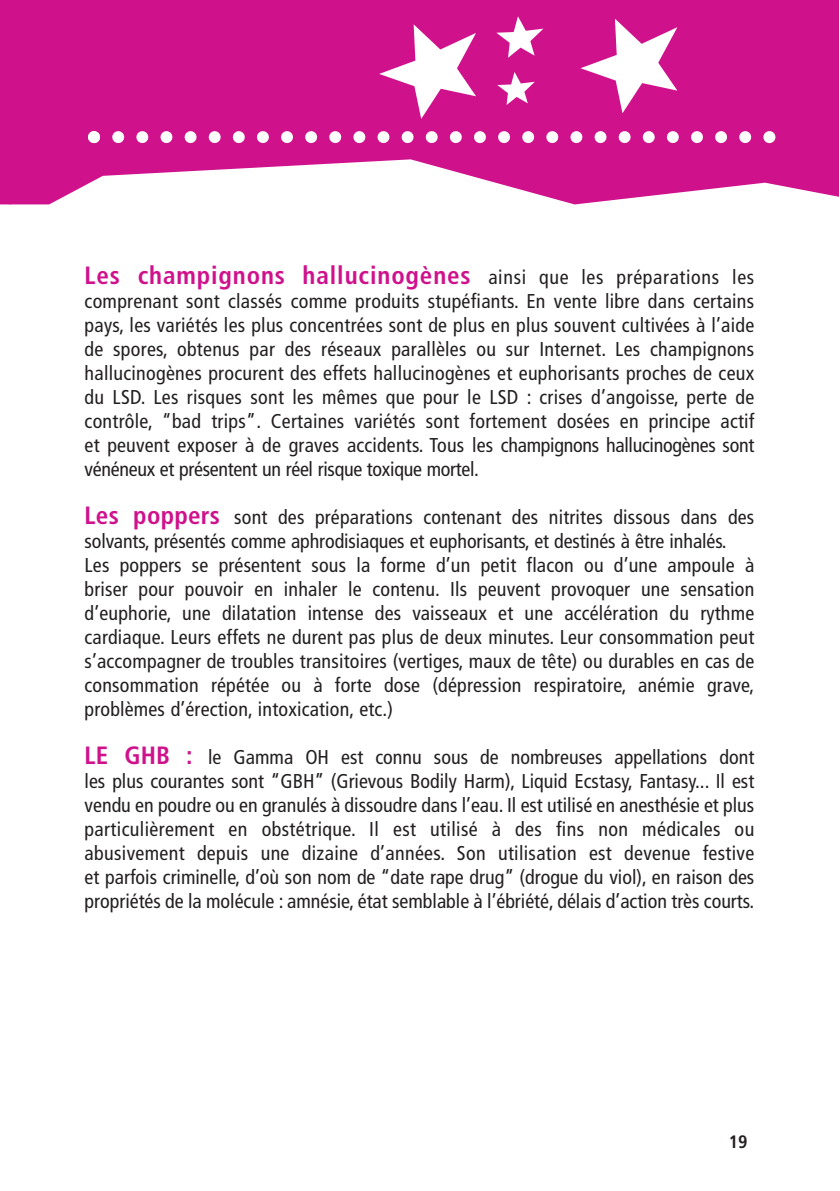
<style>
.page{position:relative;width:840px;height:1191px;background:#fff}
.page>*{position:absolute;margin:0;border:0;box-sizing:border-box;transform-origin:0 0}
.t1{font:700 condensed 25px "Frutiger";letter-spacing:.035em;color:#cf118c}
.t2{font:condensed 20px/24px "Frutiger";letter-spacing:.01em;color:#231f20;text-align:justify}
.t3{font:700 condensed 18px "Frutiger";color:#231f20}
.s1{font-weight:400;font-size:20px;color:#231f20}
.s2{font-weight:700;font-size:25px;color:#cf118c}
</style>
<div class="page">
<svg style="left:11px;top:1px;width:827px;height:203px;fill:#cf118c"></svg>
<div style="left:0;top:1px;width:11px;height:203px;background:#cf118c"></div>
<svg style="left:88px;top:11px;width:668px;height:132px;background:#d52f9a"></svg>
<svg style="left:763px;top:131px;width:12px;height:12px"></svg>
<p class="t1" style="left:85px;top:265px;width:670px">Les champignons hallucinogènes <span class="s1">ainsi que les préparations les</span></p>
<p class="t2" style="left:85px;top:291px;width:670px">comprenant sont classés comme produits stupéfiants. En vente libre dans certains pays, les variétés les plus concentrées sont de plus en plus souvent cultivées à l’aide de spores, obtenus par des réseaux parallèles ou sur Internet. Les champignons hallucinogènes procurent des effets hallucinogènes et euphorisants proches de ceux du LSD. Les risques sont les mêmes que pour le LSD : crises d’angoisse, perte de contrôle, “bad trips”. Certaines variétés sont fortement dosées en principe actif et peuvent exposer à de graves accidents. Tous les champignons hallucinogènes sont vénéneux et présentent un réel risque toxique mortel.</p>
<p class="t2" style="left:85px;top:507px;width:670px;text-align:left"><span class="s2">Les poppers</span> sont des préparations contenant des nitrites dissous dans des solvants, présentés comme aphrodisiaques et euphorisants, et destinés à être inhalés.<br>Les poppers se présentent sous la forme d’un petit flacon ou d’une ampoule à briser pour pouvoir en inhaler le contenu. Ils peuvent provoquer une sensation d’euphorie, une dilatation intense des vaisseaux et une accélération du rythme cardiaque. Leurs effets ne durent pas plus de deux minutes. Leur consommation peut s’accompagner de troubles transitoires (vertiges, maux de tête) ou durables en cas de consommation répétée ou à forte dose (dépression respiratoire, anémie grave, problèmes d’érection, intoxication, etc.)</p>
<p class="t2" style="left:85px;top:747px;width:671px"><span class="s2">LE GHB :</span> le Gamma OH est connu sous de nombreuses appellations dont les plus courantes sont “GBH” (Grievous Bodily Harm), Liquid Ecstasy, Fantasy... Il est vendu en poudre ou en granulés à dissoudre dans l’eau. Il est utilisé en anesthésie et plus particulièrement en obstétrique. Il est utilisé à des fins non médicales ou abusivement depuis une dizaine d’années. Son utilisation est devenue festive et parfois criminelle, d’où son nom de “date rape drug” (drogue du viol), en raison des propriétés de la molécule : amnésie, état semblable à l’ébriété, délais d’action très courts.</p>
<p class="t3" style="left:728px;top:1134px;width:20px">19</p>
</div>
